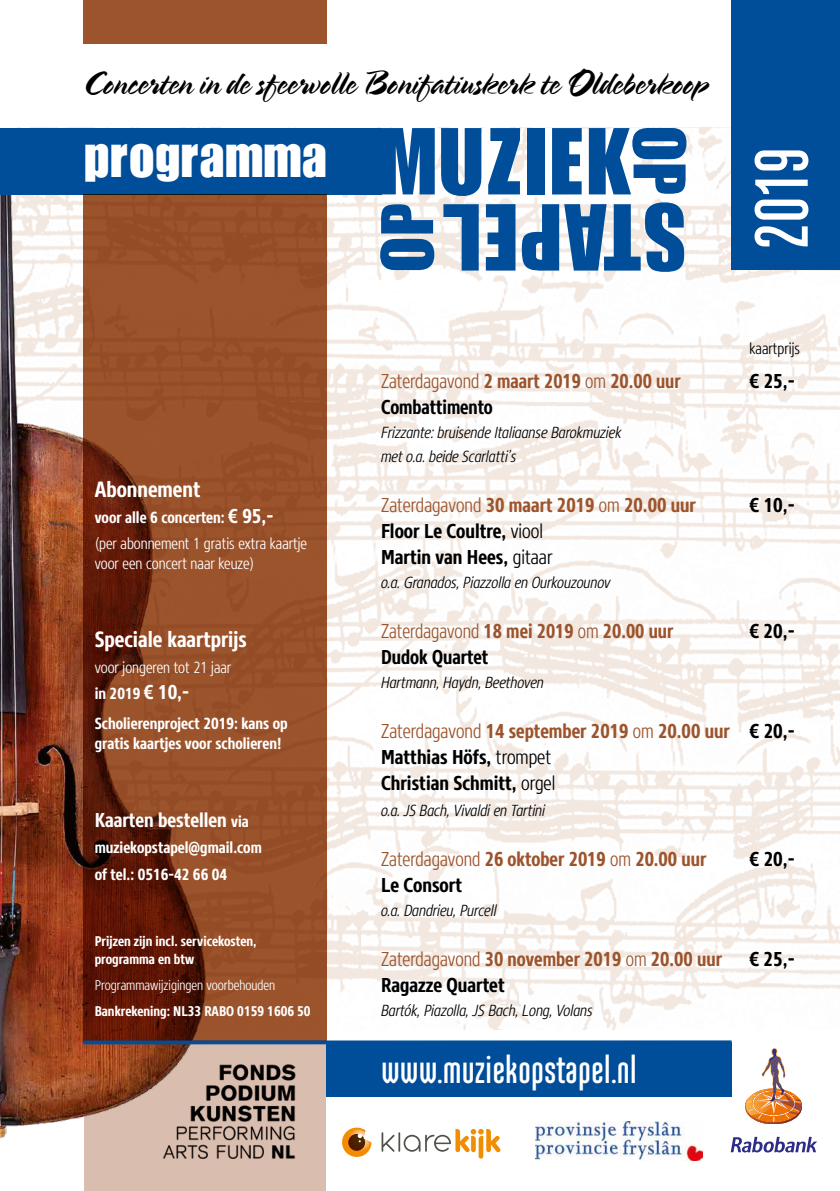
<style>
.page{position:relative;width:840px;height:1191px;background:#fff}
.page>*{position:absolute;margin:0;border:0;box-sizing:border-box;transform-origin:0 0}
.t1{font:700 74.8px "Ando";color:#fff}
.t2{font:46px "Figaro";color:#fff}
.t3{font:700 38.4px "Ando";color:#fff}
.t4{font:36px "Walzer";color:#000;scale:.91 1}
.t5{font:700 22px "Core Sans NR67 Cn";color:#fff}
.t6{font:700 20px/26px "Core Sans NR67 Cn";color:#000}
.t7{font:700 20px "Core Sans NR67 Cn";color:#9c542c}
.t8{font:700 20px "Core Sans NR67 Cn";color:#9c542c;scale:.96 1}
.t9{font:700 20px "Core Sans NR67 Cn";color:#fff}
.t10{font:700 20px "Core Sans NR67 Cn";color:#000;scale:.96 1}
.t11{font:italic 300 16px/24px "Core Sans NR37 Cn";color:#000}
.t12{font:700 16px/30px "Core Sans NR67 Cn";color:#fff}
.t13{font:300 16px/20px "Core Sans NR37 Cn";color:#fff}
.t14{font:300 16px "Core Sans NR37 Cn";color:#000}
.t15{font:700 14px/18px "Core Sans NR67 Cn";color:#fff}
.t16{font:300 14px "Core Sans NR37 Cn";color:#fff}
.s1{font-size:20px}
.s2{font-size:16px}
.s3{font-family:"Core Sans NR37 Cn";font-weight:300}
.s4{font-family:"Core Sans NR37 Cn";font-weight:300;color:#9c542c}
.s5{color:#9c542c}
</style>
<div class="page">
<img style="left:326px;top:128px;width:513px;height:901px">
<div style="left:325px;top:1042px;width:406px;height:55px;background:#004d9a"></div>
<div style="left:84px;top:1040px;width:241px;height:151px;background:#d9beaf"></div>
<img style="left:163px;top:1064px;width:133px;height:95px">
<img style="left:0;top:194px;width:208px;height:953px">
<svg style="left:521px;top:201px;width:163px;height:72px"></svg>
<svg style="left:485px;top:204px;width:30px;height:66px"></svg>
<svg style="left:443px;top:204px;width:35px;height:66px"></svg>
<svg style="left:381px;top:128px;width:53px;height:66px"></svg>
<svg style="left:441px;top:128px;width:40px;height:69px"></svg>
<svg style="left:488px;top:128px;width:31px;height:66px"></svg>
<div style="left:526px;top:128px;width:18px;height:66px;background:#004d9a"></div>
<svg style="left:551px;top:128px;width:30px;height:66px"></svg>
<svg style="left:379px;top:204px;width:56px;height:66px"></svg>
<svg style="left:588px;top:128px;width:99px;height:66px"></svg>
<div style="left:731px;top:0;width:108px;height:270px;background:#004d9a"></div>
<div style="left:0;top:128px;width:381px;height:66px;background:#004d9a"></div>
<svg style="left:83px;top:194px;width:243px;height:846px;fill:#99522a"></svg>
<div style="left:83px;top:0;width:243px;height:44px;background:#9c542c"></div>
<svg style="left:83px;top:1040px;width:648px;height:4px;fill:#004d9a"></svg>
<svg style="left:342px;top:1127px;width:29px;height:30px"></svg>
<svg style="left:381px;top:1129px;width:119px;height:29px"></svg>
<svg style="left:730px;top:1136px;width:86px;height:16px"></svg>
<svg style="left:745px;top:1048px;width:57px;height:76px"></svg>
<img style="left:535px;top:1121px;width:167px;height:39px">
<h3 class="t4" style="left:83px;top:61px;width:688px">Concerten in de sfeervolle Bonifatiuskerk te Oldeberkoop</h3>
<h2 class="t2" style="left:83px;top:124px;width:244px">PROGRAMMA</h2>
<h1 class="t1" style="left:742px;top:249px;width:103px;rotate:-90deg">2019</h1>
<p class="t14" style="left:749px;top:338px;width:52px">kaartprijs</p>
<h3 class="t5" style="left:95px;top:475px;width:107px">Abonnement</h3>
<p class="t12" style="left:95px;top:503px;width:180px">voor alle 6 concerten: <span class="s1">€ 95,-</span></p>
<p class="t13" style="left:95px;top:534px;width:214px">(per abonnement 1 gratis extra kaartje voor een concert naar keuze)</p>
<h3 class="t5" style="left:95px;top:625px;width:154px">Speciale kaartprijs</h3>
<p class="t13" style="left:95px;top:658px;width:138px">voor jongeren tot 21 jaar</p>
<p class="t12" style="left:95px;top:679px;width:194px">in 2019 <span class="s1">€ 10,-<br></span>Scholierenproject 2019: kans op</p>
<p class="t12" style="left:95px;top:729px;width:188px">gratis kaartjes voor scholieren!</p>
<p class="t9" style="left:95px;top:807px;width:156px">Kaarten bestellen <span class="s2">via</span></p>
<p class="t12" style="left:95px;top:835px;width:168px;line-height:26px">muziekopstapel@gmail.com of tel.: 0516-42 66 04</p>
<p class="t15" style="left:95px;top:931px;width:163px">Prijzen zijn incl. servicekosten, programma en btw</p>
<p class="t16" style="left:95px;top:975px;width:182px">Programmawijzigingen voorbehouden</p>
<p class="t15" style="left:95px;top:1001px;width:217px">Bankrekening: NL33 RABO 0159 1606 50</p>
<p class="t8" style="left:381px;top:368px;width:313px"><span class="s3">Zaterdagavond</span> 2 maart 2019 <span class="s3">om</span> 20.00 uur</p>
<p class="t6" style="left:749px;top:368px;width:47px">€ 25,-</p>
<p class="t10" style="left:381px;top:394px;width:118px">Combattimento</p>
<p class="t11" style="left:381px;top:420px;width:242px">Frizzante: bruisende Italiaanse Barokmuziek met o.a. beide Scarlatti’s</p>
<p class="t7" style="left:381px;top:492px;width:316px"><span class="s3">Zaterdagavond</span> 30 maart 2019 <span class="s3">om</span> 20.00 uur</p>
<p class="t6" style="left:749px;top:492px;width:47px">€ 10,-</p>
<p class="t6" style="left:381px;top:518px;width:173px">Floor Le Coultre, <span class="s3">viool<br></span>Martin van Hees, <span class="s3">gitaar</span></p>
<p class="t11" style="left:381px;top:570px;width:231px">o.a. Granados, Piazzolla en Ourkouzounov</p>
<p class="t8" style="left:381px;top:618px;width:306px"><span class="s3">Zaterdagavond</span> 18 mei 2019 <span class="s3">om</span> 20.00 uur</p>
<p class="t6" style="left:749px;top:618px;width:47px">€ 20,-</p>
<p class="t6" style="left:381px;top:644px;width:109px">Dudok Quartet</p>
<p class="t11" style="left:381px;top:670px;width:164px">Hartmann, Haydn, Beethoven</p>
<p class="t6" style="left:381px;top:718px;width:415px"><span class="s4">Zaterdagavond</span> <span class="s5">14 september 2019</span> <span class="s4">om</span> <span class="s5">20.00 uur</span> € 20,-<br>Matthias Höfs, <span class="s3">trompet<br></span>Christian Schmitt, <span class="s3">orgel</span></p>
<p class="t11" style="left:381px;top:798px;width:165px">o.a. JS Bach, Vivaldi en Tartini</p>
<p class="t7" style="left:381px;top:846px;width:327px"><span class="s3">Zaterdagavond</span> 26 oktober 2019 <span class="s3">om</span> 20.00 uur</p>
<p class="t6" style="left:749px;top:846px;width:47px">€ 20,-</p>
<p class="t6" style="left:381px;top:872px;width:82px">Le Consort</p>
<p class="t11" style="left:381px;top:898px;width:117px">o.a. Dandrieu, Purcell</p>
<p class="t7" style="left:381px;top:946px;width:342px"><span class="s3">Zaterdagavond</span> 30 november 2019 <span class="s3">om</span> 20.00 uur</p>
<p class="t6" style="left:749px;top:946px;width:47px">€ 25,-</p>
<p class="t6" style="left:381px;top:972px;width:125px">Ragazze Quartet</p>
<p class="t11" style="left:381px;top:998px;width:213px">Bartók, Piazolla, JS Bach, Long, Volans</p>
<h3 class="t3" style="left:381px;top:1049px;width:257px">www.muziekopstapel.nl</h3>
</div>
